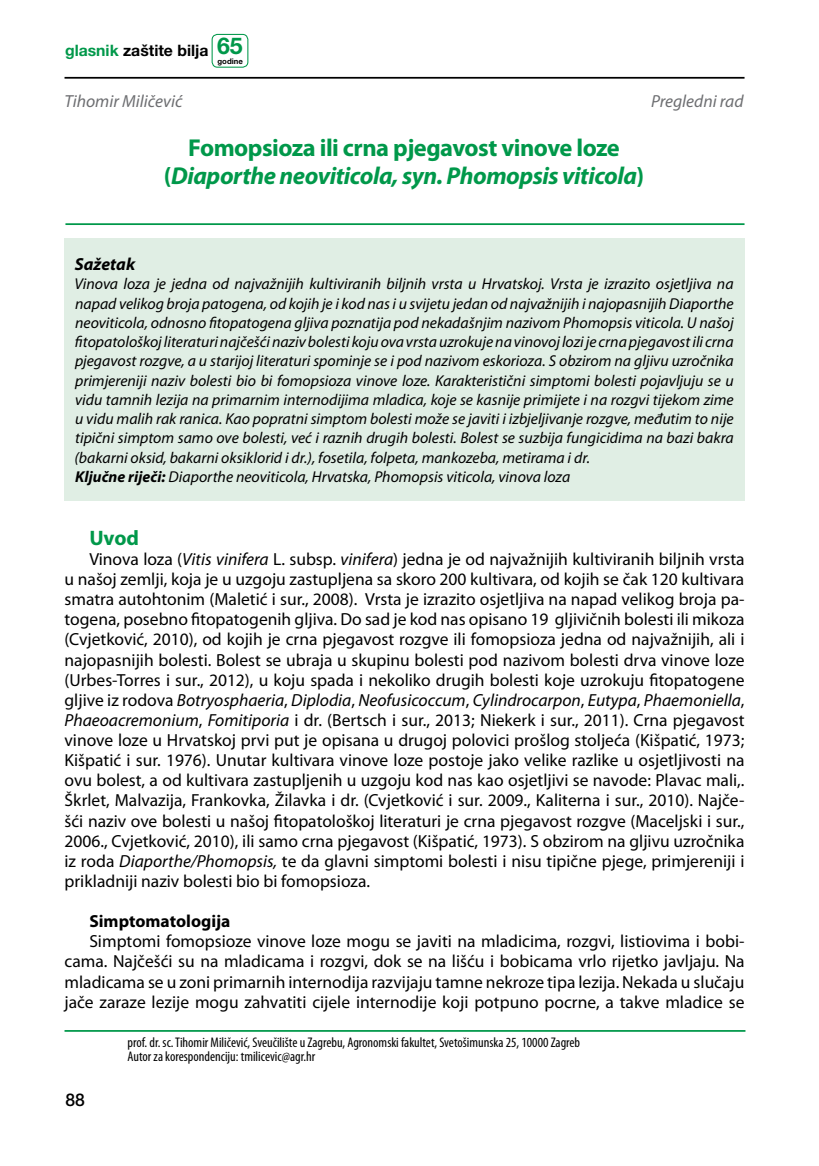
<style>
.page{position:relative;width:819px;height:1166px;background:#fff}
.page>*{position:absolute;margin:0;border:0;box-sizing:border-box;transform-origin:0 0}
.t1{font:italic 700 24.5px/27.7px "Myriad Pro";letter-spacing:-.02em;color:#00984a;text-align:center}
.t2{font:700 21px "Myriad Pro";color:#00984a}
.t3{font:17.5px/20.1px "Myriad Pro";color:#000;text-align:justify}
.t4{font:italic 17.5px "Myriad Pro";color:#6d6e71}
.t5{font:700 17.5px "Myriad Pro";color:#000}
.t6{font:italic 700 17.5px "Myriad Pro";color:#000}
.t7{font:500 17.5px "Helvetica Neue LT Pro";color:#000}
.t8{font:italic 15.75px/19.2px "Myriad Pro";color:#000}
.t9{font:700 15.75px "Helvetica Neue LT Pro";color:#000}
.t10{font:condensed 14px/14px "Myriad Pro";color:#000}
.t11{font:700 7.7px "Helvetica Neue LT Pro";color:#000}
.s1{color:#00984a}
.s2{font-size:23.1px;color:#00984a}
.s3{font-style:normal}
.s4{font-weight:700}
.s5{font-style:italic}
</style>
<div class="page">
<hr style="left:64px;top:77px;width:680px;height:2px;background:#000">
<div style="left:211px;top:34px;width:37px;height:34px;border:1px solid #00984a;border-radius:5px"></div>
<hr style="left:65px;top:223px;width:679px;height:2px;background:#00984a">
<div style="left:64px;top:238px;width:680px;height:263px;background:#e0eee4"></div>
<hr style="left:64px;top:1030px;width:681px;height:2px;background:#00984a">
<p class="t9" style="left:65px;top:41px;width:179px"><span class="s1">glasnik</span> zaštite bilja <span class="s2">65</span></p>
<p class="t11" style="left:217px;top:56px;width:27px">godine</p>
<p class="t4" style="left:64px;top:91px;width:119px">Tihomir Miličević</p>
<p class="t4" style="left:651px;top:91px;width:94px">Pregledni rad</p>
<h1 class="t1" style="left:164px;top:133px;width:482px"><span class="s3">Fomopsioza ili crna pjegavost vinove loze (</span>Diaporthe neoviticola, syn. Phomopsis viticola<span class="s3">)</span></h1>
<p class="t6" style="left:75px;top:253px;width:62px">Sažetak</p>
<p class="t8" style="left:74px;top:274px;width:660px">Vinova loza je jedna od najvažnijih kultiviranih biljnih vrsta u Hrvatskoj. Vrsta je izrazito osjetljiva na napad velikog broja patogena, od kojih je i kod nas i u svijetu jedan od najvažnijih i najopasnijih Diaporthe neoviticola, odnosno fitopatogena gljiva poznatija pod nekadašnjim nazivom Phomopsis viticola. U našoj fitopatološkoj literaturi najčešći naziv bolesti koju ova vrsta uzrokuje na vinovoj lozi je crna pjegavost ili crna pjegavost rozgve, a u starijoj literaturi spominje se i pod nazivom eskorioza. S obzirom na gljivu uzročnika primjereniji naziv bolesti bio bi fomopsioza vinove loze. Karakteristični simptomi bolesti pojavljuju se u vidu tamnih lezija na primarnim internodijima mladica, koje se kasnije primijete i na rozgvi tijekom zime u vidu malih rak ranica. Kao popratni simptom bolesti može se javiti i izbjeljivanje rozgve, međutim to nije tipični simptom samo ove bolesti, već i raznih drugih bolesti. Bolest se suzbija fungicidima na bazi bakra (bakarni oksid, bakarni oksiklorid i dr.), fosetila, folpeta, mankozeba, metirama i dr.<br><span class="s4">Ključne riječi:</span> Diaporthe neoviticola, Hrvatska, Phomopsis viticola, vinova loza</p>
<p class="t2" style="left:89px;top:524px;width:51px">Uvod</p>
<p class="t3" style="left:64px;top:549px;width:681px;text-indent:25px">Vinova loza (<span class="s5">Vitis vinifera</span> L. subsp. <span class="s5">vinifera</span>) jedna je od najvažnijih kultiviranih biljnih vrsta u našoj zemlji, koja je u uzgoju zastupljena sa skoro 200 kultivara, od kojih se čak 120 kultivara smatra autohtonim (Maletić i sur., 2008). Vrsta je izrazito osjetljiva na napad velikog broja pa&shy;togena, posebno fitopatogenih gljiva. Do sad je kod nas opisano 19 gljivičnih bolesti ili mikoza (Cvjetković, 2010), od kojih je crna pjegavost rozgve ili fomopsioza jedna od najvažnijih, ali i najopasnijih bolesti. Bolest se ubraja u skupinu bolesti pod nazivom bolesti drva vinove loze (Urbes-Torres i sur., 2012), u koju spada i nekoliko drugih bolesti koje uzrokuju fitopatogene gljive iz rodova <span class="s5">Botryosphaeria</span>, <span class="s5">Diplodia</span>, <span class="s5">Neofusicoccum</span>, <span class="s5">Cylindrocarpon</span>, <span class="s5">Eutypa</span>, <span class="s5">Phaemoniella</span>, <span class="s5">Phaeoacremonium</span>, <span class="s5">Fomitiporia</span> i dr. (Bertsch i sur., 2013; Niekerk i sur., 2011). Crna pjegavost vinove loze u Hrvatskoj prvi put je opisana u drugoj polovici prošlog stoljeća (Kišpatić, 1973; Kišpatić i sur. 1976). Unutar kultivara vinove loze postoje jako velike razlike u osjetljivosti na ovu bolest, a od kultivara zastupljenih u uzgoju kod nas kao osjetljivi se navode: Plavac mali,.<br>Škrlet, Malvazija, Frankovka, Žilavka i dr. (Cvjetković i sur. 2009., Kaliterna i sur., 2010). Najče&shy;šći naziv ove bolesti u našoj fitopatološkoj literaturi je crna pjegavost rozgve (Maceljski i sur., 2006., Cvjetković, 2010), ili samo crna pjegavost (Kišpatić, 1973). S obzirom na gljivu uzročnika iz roda <span class="s5">Diaporthe/Phomopsis,</span> te da glavni simptomi bolesti i nisu tipične pjege, primjereniji i prikladniji naziv bolesti bio bi fomopsioza.</p>
<p class="t5" style="left:89px;top:910px;width:143px">Simptomatologija</p>
<p class="t3" style="left:65px;top:931px;width:681px;text-indent:25px">Simptomi fomopsioze vinove loze mogu se javiti na mladicima, rozgvi, listiovima i bobi&shy;cama. Najčešći su na mladicama i rozgvi, dok se na lišću i bobicama vrlo rijetko javljaju. Na mladicama se u zoni primarnih internodija razvijaju tamne nekroze tipa lezija. Nekada u slučaju jače zaraze lezije mogu zahvatiti cijele internodije koji potpuno pocrne, a takve mladice se</p>
<p class="t7" style="left:65px;top:1090px;width:21px">88</p>
<p class="t10" style="left:127px;top:1035px;width:454px">prof. dr. sc. Tihomir Miličević, Sveučilište u Zagrebu, Agronomski fakultet, Svetošimunska 25, 10000 Zagreb<br>Autor za korespondenciju: tmilicevic@agr.hr</p>
</div>
